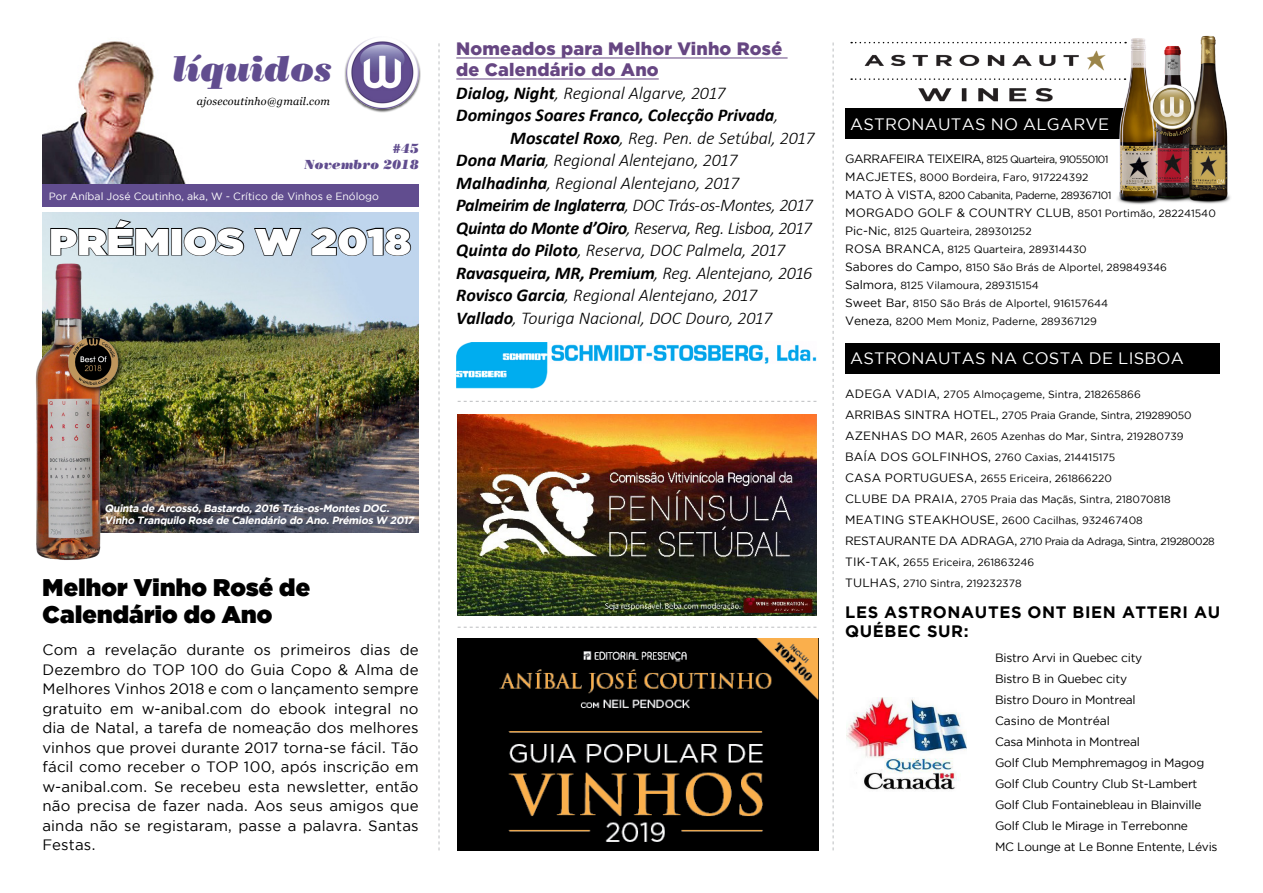
<style>
.page{position:relative;width:1263px;height:893px;background:#fff}
.page>*{position:absolute;margin:0;border:0;box-sizing:border-box;transform-origin:0 0}
.t1{font:37.05px "Gotham Ultra";letter-spacing:.01em;color:#fff;scale:1.1 1}
.t2{font:italic 36px "Bodoni Poster";color:#614d8f}
.t3{font:24px/27px "Gotham Ultra";letter-spacing:.01em;color:#000}
.t4{font:italic 300 18px "Calibri";letter-spacing:-.01em;color:#000}
.t5{font:italic 300 18px "Calibri";letter-spacing:-.035em;color:#000}
.t6{font:italic 700 18px "Calibri";letter-spacing:-.005em;color:#000}
.t7{font:900 18px/21px "Gotham HTF";letter-spacing:.01em;color:#664682}
.t8{font:16.5px "Gotham";letter-spacing:.015em;color:#fff}
.t9{font:700 16.5px "Gotham";letter-spacing:.04em;color:#000}
.t10{font:15px/19.5px "Gotham";letter-spacing:.01em;color:#000;text-align:justify}
.t11{font:italic 13.2px/15.9px "Bodoni Poster";color:#614d8f;text-align:right}
.t12{font:12px/21px "Gotham";letter-spacing:-.02em;color:#000}
.t13{font:12px "Gotham";letter-spacing:.015em;color:#000}
.t14{font:italic 10.8px "Georgia";letter-spacing:.02em;color:#000}
.t15{font:10.5px/18px "Gotham";color:#000}
.t16{font:10.5px/18px "Gotham";letter-spacing:-.04em;color:#000}
.t17{font:italic 700 10.5px/12px "Gotham";color:#fff}
.t18{font:10.5px "Gotham";color:#fff}
.s1{font-weight:700}
.s2{font-weight:300}
.s3{font-size:12px}
.s4{font-size:10.5px}
</style>
<div class="page">
<img style="left:43px;top:41px;width:145px;height:144px">
<img style="left:458px;top:414px;width:358px;height:202px">
<img style="left:456px;top:342px;width:361px;height:47px">
<svg style="left:851px;top:78px;width:260px;height:2px"></svg>
<svg style="left:851px;top:42px;width:260px;height:1px"></svg>
<img style="left:864px;top:50px;width:242px;height:21px">
<img style="left:916px;top:88px;width:137px;height:21px">
<svg style="left:439px;top:43px;width:1px;height:807px"></svg>
<svg style="left:833px;top:43px;width:1px;height:807px"></svg>
<div style="left:43px;top:185px;width:376px;height:22px;background:#614d8f"></div>
<div style="left:345px;top:36px;width:76px;height:77px;background:#000;opacity:.65"></div>
<img style="left:347px;top:36px;width:72px;height:73px">
<svg style="left:458px;top:627px;width:358px;height:1px"></svg>
<svg style="left:458px;top:401px;width:358px;height:1px"></svg>
<div style="left:845px;top:344px;width:375px;height:30px;background:#000"></div>
<div style="left:845px;top:109px;width:366px;height:30px;background:#000"></div>
<img style="left:43px;top:213px;width:376px;height:320px">
<svg style="left:50px;top:218px;width:120px;height:38px;background:#a5b3b9"></svg>
<div style="left:171px;top:228px;width:11px;height:27px;border:2px solid #000"></div>
<svg style="left:183px;top:227px;width:62px;height:30px;background:#9ba9b4"></svg>
<svg style="left:253px;top:227px;width:50px;height:30px"></svg>
<svg style="left:310px;top:227px;width:102px;height:30px;background:#92a3b5"></svg>
<hr style="left:456px;top:58px;width:331px;height:1px;background:#664682">
<hr style="left:456px;top:79px;width:203px;height:1px;background:#664682">
<img style="left:1111px;top:35px;width:119px;height:170px">
<img style="left:35px;top:256px;width:88px;height:304px">
<img style="left:846px;top:697px;width:120px;height:93px">
<div style="left:66px;top:336px;width:59px;height:58px;background:#000;opacity:.75"></div>
<img style="left:63px;top:333px;width:59px;height:58px">
<img style="left:458px;top:638px;width:361px;height:213px">
<img style="left:581px;top:647px;width:108px;height:14px">
<h2 class="t2" style="left:172px;top:47px;width:162px">líquidos</h2>
<p class="t14" style="left:197px;top:94px;width:135px">ajosecoutinho@gmail.com</p>
<p class="t11" style="left:304px;top:141px;width:116px">#45<br>Novembro 2018</p>
<p class="t18" style="left:49px;top:190px;width:332px">Por Aníbal José Coutinho, aka, W - Crítico de Vinhos e Enólogo</p>
<h1 class="t1" style="left:49px;top:220px;width:330px">PRÉMIOS W 2018</h1>
<p class="t17" style="left:105px;top:502px;width:313px">Quinta de Arcossó,Bastardo,2016 Trás-os-Montes DOC.<br>Vinho Tranquilo Rosé de Calendário do Ano.Prémios W 2017</p>
<h3 class="t3" style="left:43px;top:574px;width:269px">Melhor Vinho Rosé de<br>Calendário do Ano</h3>
<p class="t10" style="left:43px;top:640px;width:378px">Com a revelação durante os primeiros dias de Dezembro do TO P 100 do Guia Copo &amp; Alma de Melhores Vinhos 2018 e com o lançamento sempre gratuito em w-anibal.com do ebook integral no dia de Natal, a tarefa de nomeação dos melhores vinhos que provei durante 2017 torna-se fácil. Tão fácil como receber o TO P 100, após inscrição em w-anibal.com. Se recebeu esta newsletter, então não precisa de fazer nada. Aos seus amigos que ainda não se registaram, passe a palavra. Santas Festas.</p>
<h3 class="t7" style="left:456px;top:38px;width:327px">Nomeados para Melhor Vinho Rosé de Calendário do Ano</h3>
<h3 class="t4" style="left:456px;top:82px;width:271px"><span class="s1">Dialog, Night</span>, Regional Algarve, 2017</h3>
<h3 class="t6" style="left:456px;top:104px;width:324px">Domingos Soares Franco, Colecção Privada<span class="s2">,</span></h3>
<h3 class="t4" style="left:510px;top:127px;width:306px"><span class="s1">Moscatel Roxo</span>, Reg. Pen. de Setúbal, 2017</h3>
<h3 class="t4" style="left:456px;top:149px;width:283px"><span class="s1">Dona Maria</span>, Regional Alentejano, 2017</h3>
<h3 class="t4" style="left:456px;top:172px;width:284px"><span class="s1">Malhadinha</span>, Regional Alentejano, 2017</h3>
<h3 class="t5" style="left:456px;top:194px;width:358px"><span class="s1">Palmeirim de Inglaterra</span>, DOC Trás-os-Montes, 2017</h3>
<h3 class="t5" style="left:456px;top:217px;width:357px"><span class="s1">Quinta do Monte d’Oiro</span>, Reserva, Reg. Lisboa, 2017</h3>
<h3 class="t4" style="left:456px;top:239px;width:331px"><span class="s1">Quinta do Piloto</span>, Reserva, DOC Palmela, 2017</h3>
<h3 class="t6" style="left:456px;top:262px;width:357px">Ravasqueira, MR, Premium<span class="s2">, Reg. Alentejano, 2016</span></h3>
<h3 class="t4" style="left:456px;top:284px;width:302px"><span class="s1">Rovisco Garcia</span>, Regional Alentejano, 2017</h3>
<h3 class="t4" style="left:456px;top:307px;width:317px"><span class="s1">Vallado</span>, Touriga Nacional, DOC Douro, 2017</h3>
<h3 class="t8" style="left:850px;top:115px;width:258px">Astronautas nO ALGARVE</h3>
<p class="t16" style="left:845px;top:150px;width:268px"><span class="s3">Garrafeira Teixeira,</span> 8125 Quarteira, 910550101<br><span class="s3">MacJetes,</span> 8000 Bordeira, Faro, 917224392<br><span class="s3">Mato à Vista,</span> 8200 Cabanita, Paderne, 289367101</p>
<p class="t13" style="left:845px;top:206px;width:372px">Morgado Golf &amp; Country Club, <span class="s4">8501 Portimão, 282241540</span></p>
<p class="t15" style="left:845px;top:222px;width:323px"><span class="s3">Pic-N ic,</span> 8125 Quarteira, 289301252<br><span class="s3">Rosa B ranca,</span> 8125 Quarteira, 289314430<br><span class="s3">Sabores do Campo,</span> 8150 São Brás de Alportel, 289849346<br><span class="s3">Salmora,</span> 8125 Vilamoura, 289315154<br><span class="s3">Sweet Bar,</span> 8150 São B rás de Alportel, 916157644<br><span class="s3">Veneza,</span> 8200 Mem Moniz, Paderne, 289367129</p>
<h3 class="t8" style="left:850px;top:349px;width:332px">Astronautas na Costa de Lisboa</h3>
<p class="t15" style="left:845px;top:384px;width:348px;line-height:21px"><span class="s3">Adega Vadia,</span> 2705 Almoçageme, Sintra, 218265866<br><span class="s3">Arribas Sintra Hotel,</span> 2705 Praia Grande, Sintra, 219289050</p>
<p class="t12" style="left:845px;top:425px;width:46px">Azenhas</p>
<p class="t15" style="left:845px;top:426px;width:340px;line-height:21px;text-indent:66px"><span class="s3">do Mar,</span> 2605 Azenhas do Mar, Sintra, 219280739<br><span class="s3">Baía dos Golfinh os,</span> 2760 Caxias, 214415175</p>
<p class="t12" style="left:845px;top:467px;width:19px">Casa</p>
<p class="t15" style="left:845px;top:468px;width:327px;line-height:21px;text-indent:40px"><span class="s3">Portuguesa,</span> 2655 Ericeira, 261866220<br><span class="s3">Clube da Praia,</span> 2705 Praia das Maçãs, Sintra, 218070818<br><span class="s3">Meating Steakh ous e,</span> 2600 Cacilhas, 932467408</p>
<p class="t12" style="left:845px;top:530px;width:76px">RestAURANTE</p>
<p class="t16" style="left:845px;top:531px;width:371px;line-height:21px;text-indent:94px"><span class="s3">da Adraga,</span> 2710 Praia da Adraga, Sintra, 219280028<br><span class="s3">Tik-Ta k,</span> 2655 Ericeira, 261863246</p>
<p class="t12" style="left:845px;top:572px;width:35px">Tulhas</p>
<p class="t15" style="left:897px;top:574px;width:126px"><span class="s3">,</span> 2710 Sintra, 219232378</p>
<h3 class="t9" style="left:845px;top:602px;width:78px">LES ASTRO</h3>
<h3 class="t9" style="left:948px;top:602px;width:187px">NAUTES ONT BIEN ATT</h3>
<h3 class="t9" style="left:1158px;top:602px;width:63px">ERI AU</h3>
<h3 class="t9" style="left:845px;top:622px;width:125px">QUÉBEC SUR:</h3>
<p class="t12" style="left:995px;top:647px;width:224px">Bistro Arvi in Quebec city<br>Bistro B in Quebec city<br>Bistro Douro in Montreal<br>Casino de Montréal<br>Casa Minhota in Montreal<br>Golf Club Memphremagog in Magog<br>Golf Club Country Club St-Lambert<br>Golf Club Fontainebleau in Blainville<br>Golf Club le Mirage in Terrebonne<br>MC Lounge at Le Bonne Entente, Lévis</p>
</div>
